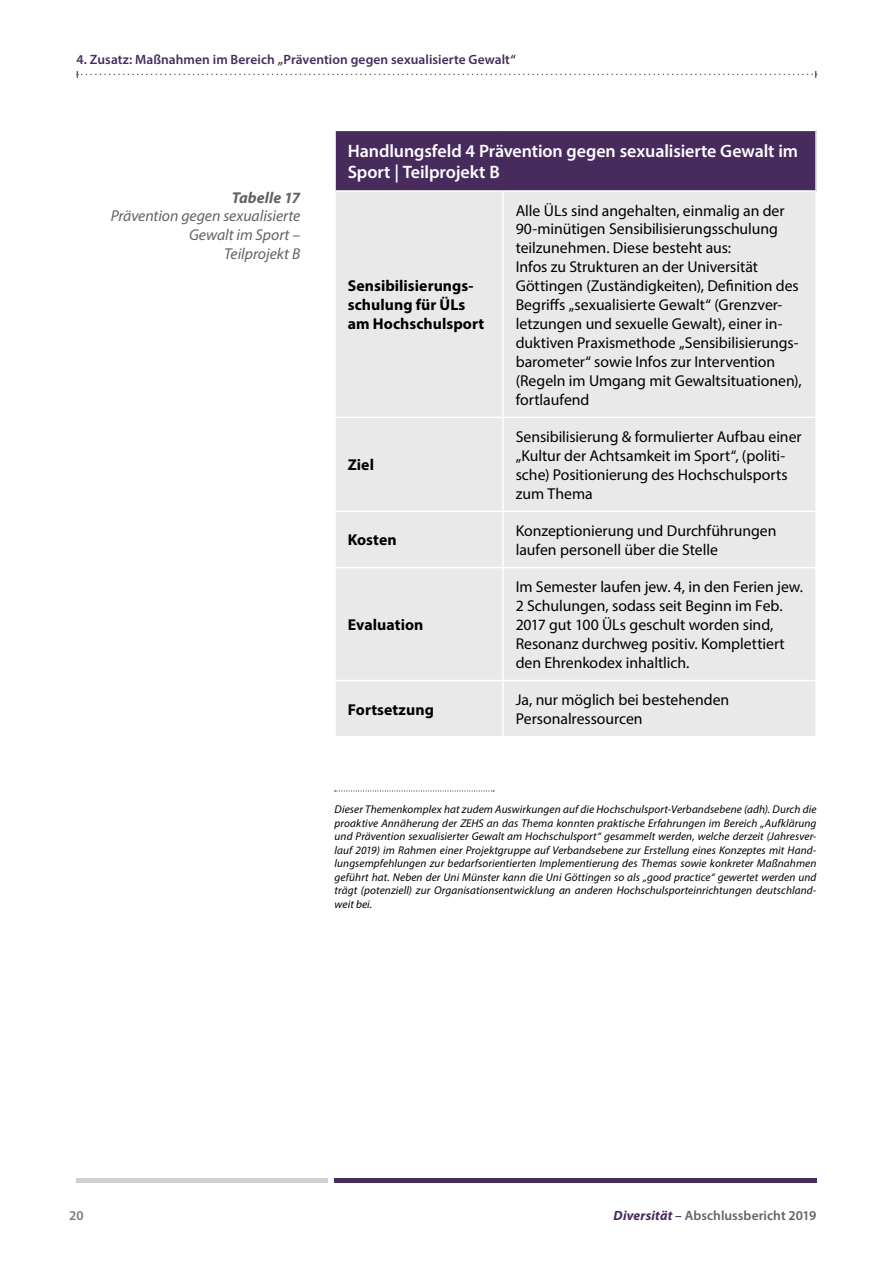
<style>
.page{position:relative;width:893px;height:1263px;background:#fff}
.page>*{position:absolute;margin:0;border:0;box-sizing:border-box;transform-origin:0 0}
.t1{font:600 18px/21.6px "Myriad Pro";letter-spacing:-.005em;color:#fff}
.t2{font:15.75px/18.9px "Myriad Pro";color:#000}
.t3{font:700 15.75px/18.9px "Myriad Pro";letter-spacing:.005em;color:#000}
.t4{font:italic 15.75px/18.9px "Myriad Pro";color:#646363;text-align:right}
.t5{font:italic 700 15.75px "Myriad Pro";letter-spacing:.005em;color:#646363}
.t6{font:600 13.5px "Myriad Pro";letter-spacing:.005em;color:#472b5d}
.t7{font:600 13.5px "Myriad Pro";letter-spacing:.005em;color:#646363}
.t8{font:600 13.5px "Myriad Pro";color:#7c7b7b}
.t9{font:italic 11.25px/13.5px "Myriad Pro";letter-spacing:.01em;color:#000;text-align:justify}
.s1{font-weight:700;font-style:italic;color:#472b5d}
.s2{color:#472b5d}
</style>
<div class="page">
<svg style="left:77px;top:71px;width:740px;height:7px"></svg>
<hr style="left:334px;top:1178px;width:482px;height:4px;background:#472b5d">
<hr style="left:77px;top:1178px;width:251px;height:4px;background:#d0d0d0">
<div style="left:335px;top:130px;width:481px;height:61px;background:#472b5d"></div>
<div style="left:336px;top:192px;width:479px;height:544px;background:#e9e9e9"></div>
<hr style="left:334px;top:130px;width:169px;height:1px;background:#fff">
<hr style="left:334px;top:131px;width:2px;height:59px;background:#fff">
<hr style="left:503px;top:130px;width:314px;height:1px;background:#fff">
<hr style="left:815px;top:131px;width:2px;height:59px;background:#fff">
<hr style="left:334px;top:190px;width:169px;height:2px;background:#fff">
<hr style="left:503px;top:190px;width:314px;height:2px;background:#fff">
<hr style="left:502px;top:192px;width:2px;height:225px;background:#fff">
<hr style="left:334px;top:417px;width:169px;height:1px;background:#fff">
<hr style="left:503px;top:417px;width:314px;height:1px;background:#fff">
<hr style="left:502px;top:418px;width:2px;height:93px;background:#fff">
<hr style="left:334px;top:511px;width:169px;height:1px;background:#fff">
<hr style="left:503px;top:511px;width:314px;height:1px;background:#fff">
<hr style="left:502px;top:512px;width:2px;height:55px;background:#fff">
<hr style="left:334px;top:567px;width:169px;height:1px;background:#fff">
<hr style="left:503px;top:567px;width:314px;height:1px;background:#fff">
<hr style="left:502px;top:568px;width:2px;height:112px;background:#fff">
<hr style="left:334px;top:680px;width:169px;height:1px;background:#fff">
<hr style="left:503px;top:680px;width:314px;height:1px;background:#fff">
<hr style="left:502px;top:681px;width:2px;height:55px;background:#fff">
<svg style="left:335px;top:791px;width:159px;height:1px"></svg>
<p class="t6" style="left:77px;top:51px;width:441px">4. Zusatz: Maßnahmen im Bereich „Prävention gegen sexualisierte Gewalt“</p>
<p class="t5" style="left:232px;top:187px;width:70px">Tabelle 17</p>
<p class="t4" style="left:111px;top:206px;width:191px">Prävention gegen sexualisierte<br>Gewalt im Sport –<br>Teilprojekt B</p>
<p class="t1" style="left:348px;top:139px;width:452px">Handlungsfeld 4 Prävention gegen sexualisierte Gewalt im<br>Sport | Teilprojekt B</p>
<p class="t3" style="left:348px;top:276px;width:138px">Sensibilisierungs&shy;schulung für ÜLs am Hochschulsport</p>
<p class="t3" style="left:348px;top:455px;width:28px">Ziel</p>
<p class="t2" style="left:516px;top:201px;width:287px">Alle ÜLs sind angehalten, einmalig an der 90-minütigen Sensibilisierungsschulung teilzunehmen. Diese besteht aus:<br>Infos zu Strukturen an der Universität Göttingen (Zuständigkeiten), Definition des Begriffs „sexualisierte Gewalt“ (Grenzver&shy;letzungen und sexuelle Gewalt), einer in&shy;duktiven Praxismethode „Sensibilisierungs&shy;barometer“ sowie Infos zur Intervention (Regeln im Umgang mit Gewaltsituationen), fortlaufend</p>
<p class="t2" style="left:516px;top:427px;width:288px">Sensibilisierung &amp; formulierter Aufbau einer „Kultur der Achtsamkeit im Sport“, (politi&shy;sche) Positionierung des Hochschulsports zum Thema</p>
<p class="t3" style="left:348px;top:530px;width:50px">Kosten</p>
<p class="t2" style="left:516px;top:521px;width:262px">Konzeptionierung und Durchführungen laufen personell über die Stelle</p>
<p class="t3" style="left:348px;top:615px;width:77px">Evaluation</p>
<p class="t2" style="left:516px;top:577px;width:289px">Im Semester laufen jew. 4, in den Ferien jew.<br>2 Schulungen, sodass seit Beginn im Feb.<br>2017 gut 100 ÜLs geschult worden sind, Resonanz durchweg positiv. Komplettiert den Ehrenkodex inhaltlich.</p>
<p class="t3" style="left:348px;top:699px;width:88px">Fortsetzung</p>
<p class="t2" style="left:516px;top:690px;width:215px">Ja, nur möglich bei bestehenden<br>Personalressourcen</p>
<p class="t9" style="left:335px;top:802px;width:483px">Dieser Themenkomplex hat zudem Auswirkungen auf die Hochschulsport-Verbandsebene (adh). Durch die proaktive Annäherung der ZEHS an das Thema konnten praktische Erfahrungen im Bereich „Aufklärung und Prävention sexualisierter Gewalt am Hochschulsport“ gesammelt werden, welche derzeit (Jahresver&shy;lauf 2019) im Rahmen einer Projektgruppe auf Verbandsebene zur Erstellung eines Konzeptes mit Hand&shy;lungsempfehlungen zur bedarfsorientierten Implementierung des Themas sowie konkreter Maßnahmen geführt hat. Neben der Uni Münster kann die Uni Göttingen so als „good practice“ gewertet werden und trägt (potenziell) zur Organisationsentwicklung an anderen Hochschulsporteinrichtungen deutschland&shy;weit bei.</p>
<p class="t8" style="left:69px;top:1207px;width:16px">20</p>
<p class="t7" style="left:614px;top:1207px;width:204px"><span class="s1">Diversität</span> <span class="s2">–</span> Abschlussbericht 2019</p>
</div>
